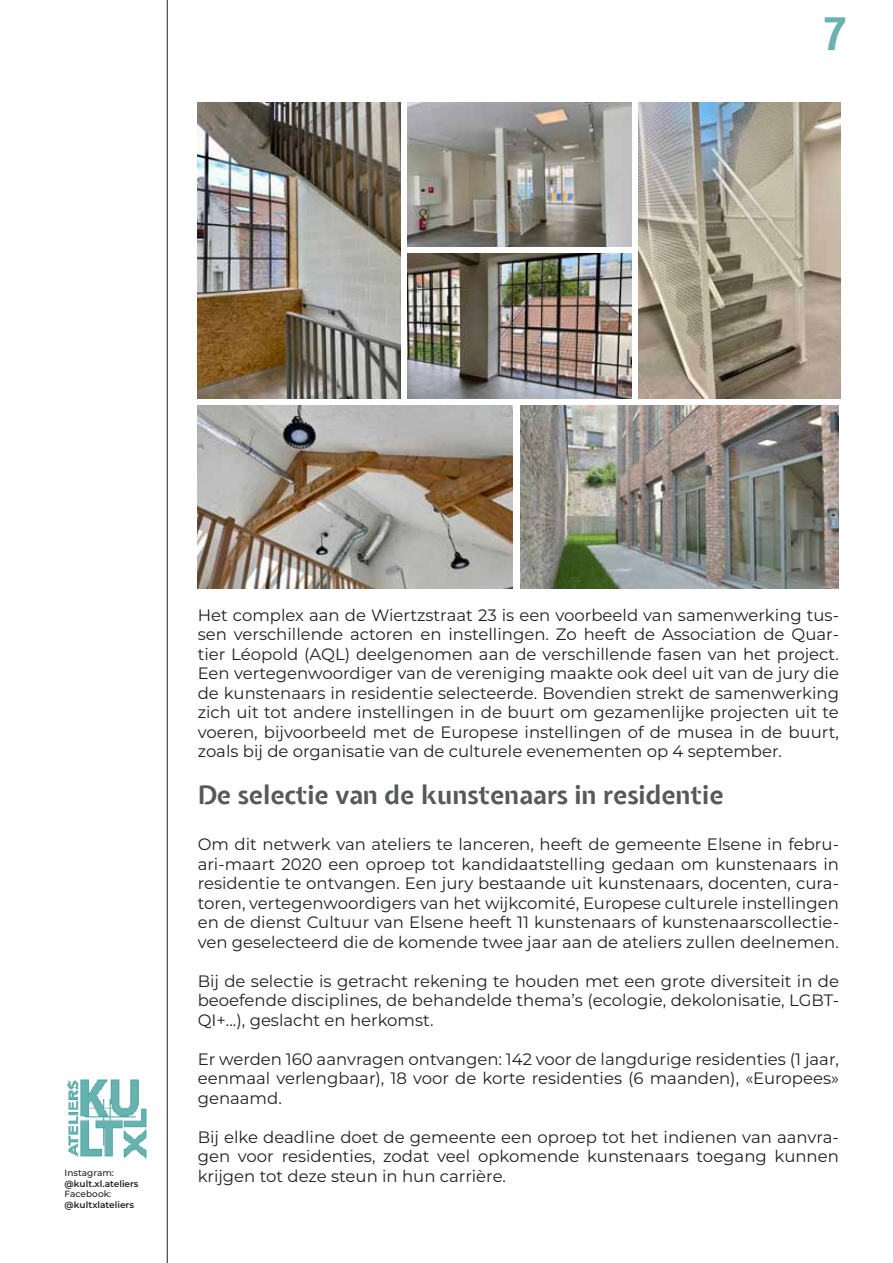
<style>
.page{position:relative;width:893px;height:1263px;background:#fff}
.page>*{position:absolute;margin:0;border:0;box-sizing:border-box;transform-origin:0 0}
.t1{font:700 46.5px "Expletus Sans";color:#68b3b2}
.t2{font:700 25.5px "Expletus Sans";color:#57585a}
.t3{font:16.5px/19.5px "Montserrat";color:#231f20;text-align:justify}
.t4{font:600 9px "Montserrat";color:#231f20}
.t5{font:500 9px "Montserrat";color:#231f20}
</style>
<div class="page">
<hr style="left:167px;top:0;width:1px;height:1263px;background:#231f20">
<img style="left:67px;top:1079px;width:80px;height:80px">
<img style="left:198px;top:102px;width:203px;height:296px">
<img style="left:638px;top:102px;width:203px;height:296px">
<img style="left:407px;top:102px;width:224px;height:145px">
<img style="left:407px;top:253px;width:224px;height:145px">
<img style="left:198px;top:405px;width:315px;height:184px">
<img style="left:521px;top:405px;width:318px;height:184px">
<h1 class="t1" style="left:823px;top:8px;width:25px">7</h1>
<p class="t5" style="left:65px;top:1167px;width:51px">Instagram:</p>
<p class="t4" style="left:65px;top:1177px;width:75px">@kult.xl.ateliers</p>
<p class="t5" style="left:65px;top:1188px;width:48px">Facebook:</p>
<p class="t4" style="left:65px;top:1198px;width:71px">@kultxlateliers</p>
<p class="t3" style="left:198px;top:604px;width:643px">Het complex aan de Wiertzstraat 23 is een voorbeeld van samenwerking tus&shy;sen verschillende actoren en instellingen. Zo heeft de Association de Quar&shy;tier Léopold (AQL) deelgenomen aan de verschillende fasen van het project.<br>Een vertegenwoordiger van de vereniging maakte ook deel uit van de jury die de kunstenaars in residentie selecteerde. Bovendien strekt de samenwerking zich uit tot andere instellingen in de buurt om gezamenlijke projecten uit te voeren, bijvoorbeeld met de Europese instellingen of de musea in de buurt, zoals bij de organisatie van de culturele evenementen op 4 september.</p>
<h2 class="t2" style="left:198px;top:780px;width:527px">De selectie van de kunstenaars in residentie</h2>
<p class="t3" style="left:198px;top:834px;width:643px">Om dit netwerk van ateliers te lanceren, heeft de gemeente Elsene in febru&shy;ari-maart 2020 een oproep tot kandidaatstelling gedaan om kunstenaars in residentie te ontvangen. Een jury bestaande uit kunstenaars, docenten, cura&shy;toren, vertegenwoordigers van het wijkcomité, Europese culturele instellingen en de dienst Cultuur van Elsene heeft 11 kunstenaars of kunstenaarscollectie&shy;ven geselecteerd die de komende twee jaar aan de ateliers zullen deelnemen.</p>
<p class="t3" style="left:198px;top:970px;width:643px">Bij de selectie is getracht rekening te houden met een grote diversiteit in de beoefende disciplines, de behandelde thema’s (ecologie, dekolonisatie, LGBT-QI+...), geslacht en herkomst.</p>
<p class="t3" style="left:198px;top:1048px;width:643px">Er werden 160 aanvragen ontvangen: 142 voor de langdurige residenties (1 jaar, eenmaal verlengbaar), 18 voor de korte residenties (6 maanden), «Europees» genaamd.</p>
<p class="t3" style="left:198px;top:1126px;width:643px">Bij elke deadline doet de gemeente een oproep tot het indienen van aanvra&shy;gen voor residenties, zodat veel opkomende kunstenaars toegang kunnen krijgen tot deze steun in hun carrière.</p>
</div>
